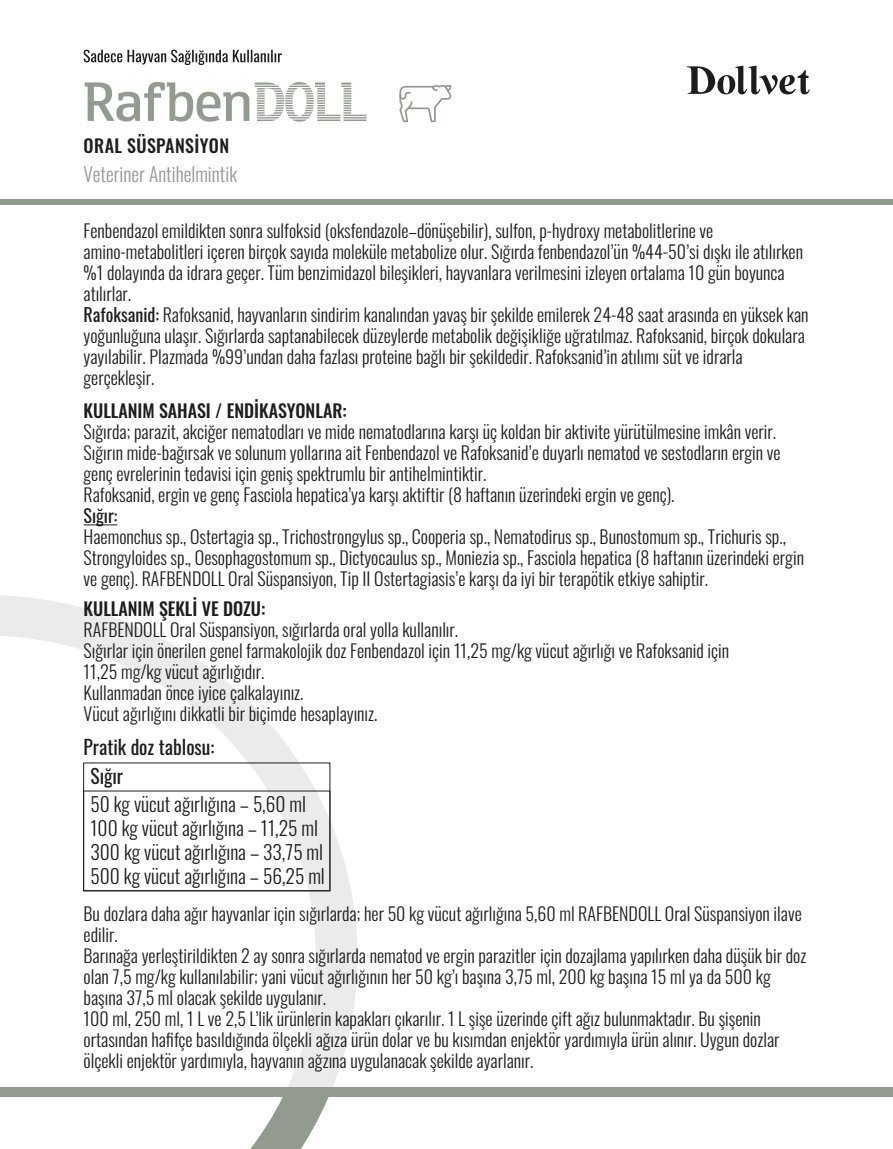
<style>
.page{position:relative;width:893px;height:1149px;background:#fff}
.page>*{position:absolute;margin:0;border:0;box-sizing:border-box;transform-origin:0 0}
.t1{font:64.2px "Eirik Raude";color:#939a90}
.t2{font:300 19.5px/24px "Oswald";color:#1d1d1b}
.t3{font:300 19.5px "Oswald";color:#939a90}
.t4{font:19.5px/29.1px "Oswald";color:#1d1d1b}
.t5{font:300 18px/21px "Oswald";color:#1d1d1b}
.t6{font:500 18px "Oswald";color:#1d1d1b}
.t7{font:500 18px "Oswald";letter-spacing:.025em;color:#1d1d1b}
.t8{font:18px "Oswald";color:#1d1d1b}
.s1{font-weight:400}
</style>
<div class="page">
<svg style="left:687px;top:66px;width:123px;height:28px"></svg>
<svg style="left:255px;top:82px;width:112px;height:40px"></svg>
<svg style="left:399px;top:85px;width:52px;height:37px"></svg>
<svg style="left:84px;top:50px;width:198px;height:15px"></svg>
<svg style="left:0;top:1096px;width:358px;height:52px"></svg>
<svg style="left:0;top:595px;width:358px;height:491px"></svg>
<div style="left:0;top:1086px;width:893px;height:10px;background:#939a90"></div>
<div style="left:0;top:199px;width:893px;height:5px;background:#939a90"></div>
<hr style="left:84px;top:524px;width:33px;height:1px;background:#1d1d1b">
<h1 class="t1" style="left:84px;top:61px;width:169px">Rafben</h1>
<p class="t7" style="left:84px;top:130px;width:147px">ORAL SÜSPANSİYON</p>
<p class="t3" style="left:84px;top:157px;width:155px">Veteriner Antihelmintik</p>
<p class="t5" style="left:84px;top:218px;width:726px">Fenbendazol emildikten sonra sulfoksid (oksfendazole–dönüşebilir), sulfon, p-hydroxy metabolitlerine ve amino-metabolitleri içeren birçok sayıda moleküle metabolize olur. Sığırda fenbendazol’ün %44-50’si dışkı ile atılırken %1 dolayında da idrara geçer. Tüm benzimidazol bileşikleri, hayvanlara verilmesini izleyen ortalama 10 gün boyunca atılırlar.<br><span class="s1">Rafoksanid:</span> Rafoksanid, hayvanların sindirim kanalından yavaş bir şekilde emilerek 24-48 saat arasında en yüksek kan yoğunluğuna ulaşır. Sığırlarda saptanabilecek düzeylerde metabolik değişikliğe uğratılmaz. Rafoksanid, birçok dokulara yayılabilir. Plazmada %99’undan daha fazlası proteine bağlı bir şekildedir. Rafoksanid’in atılımı süt ve idrarla gerçekleşir.</p>
<p class="t6" style="left:84px;top:394px;width:265px">KULLANIM SAHASI / ENDİKASYONLAR:</p>
<p class="t5" style="left:84px;top:419px;width:698px">Sığırda; parazit, akciğer nematodları ve mide nematodlarına karşı üç koldan bir aktivite yürütülmesine imkân verir.<br>Sığırın mide-bağırsak ve solunum yollarına ait Fenbendazol ve Rafoksanid’e duyarlı nematod ve sestodların ergin ve genç evrelerinin tedavisi için geniş spektrumlu bir antihelmintiktir.<br>Rafoksanid, ergin ve genç Fasciola hepatica’ya karşı aktiftir (8 haftanın üzerindeki ergin ve genç).</p>
<p class="t8" style="left:84px;top:499px;width:35px">Sığır:</p>
<p class="t5" style="left:84px;top:524px;width:722px">Haemonchus sp., Ostertagia sp., Trichostrongylus sp., Cooperia sp., Nematodirus sp., Bunostomum sp., Trichuris sp.,<br>Strongyloides sp., Oesophagostomum sp., Dictyocaulus sp., Moniezia sp., Fasciola hepatica (8 haftanın üzerindeki ergin ve genç). RAFBENDOLL Oral Süspansiyon, Tip II Ostertagiasis’e karşı da iyi bir terapötik etkiye sahiptir.</p>
<p class="t6" style="left:84px;top:592px;width:183px">KULLANIM ŞEKLİ VE DOZU:</p>
<p class="t5" style="left:84px;top:617px;width:647px">RAFBENDOLL Oral Süspansiyon, sığırlarda oral yolla kullanılır.<br>Sığırlar için önerilen genel farmakolojik doz Fenbendazol için 11,25 mg/kg vücut ağırlığı ve Rafoksanid için 11,25 mg/kg vücut ağırlığıdır.<br>Kullanmadan önce iyice çalkalayınız.<br>Vücut ağırlığını dikkatli bir biçimde hesaplayınız.</p>
<p class="t4" style="left:90px;top:730px;width:125px;text-indent:-7px">Pratik doz tablosu:<br>Sığır</p>
<p class="t2" style="left:90px;top:789px;width:236px">50 kg vücut ağırlığına – 5,60 ml<br>100 kg vücut ağırlığına – 11,25 ml<br>300 kg vücut ağırlığına – 33,75 ml<br>500 kg vücut ağırlığına – 56,25 ml</p>
<p class="t5" style="left:84px;top:901px;width:724px">Bu dozlara daha ağır hayvanlar için sığırlarda; her 50 kg vücut ağırlığına 5,60 ml RAFBENDOLL Oral Süspansiyon ilave edilir.<br>Barınağa yerleştirildikten 2 ay sonra sığırlarda nematod ve ergin parazitler için dozajlama yapılırken daha düşük bir doz olan 7,5 mg/kg kullanılabilir; yani vücut ağırlığının her 50 kg’ı başına 3,75 ml, 200 kg başına 15 ml ya da 500 kg başına 37,5 ml olacak şekilde uygulanır.<br>100 ml, 250 ml, 1 L ve 2,5 L’lik ürünlerin kapakları çıkarılır. 1 L şişe üzerinde çift ağız bulunmaktadır. Bu şişenin ortasından hafifçe basıldığında ölçekli ağıza ürün dolar ve bu kısımdan enjektör yardımıyla ürün alınır. Uygun dozlar ölçekli enjektör yardımıyla, hayvanın ağzına uygulanacak şekilde ayarlanır.</p>
</div>
